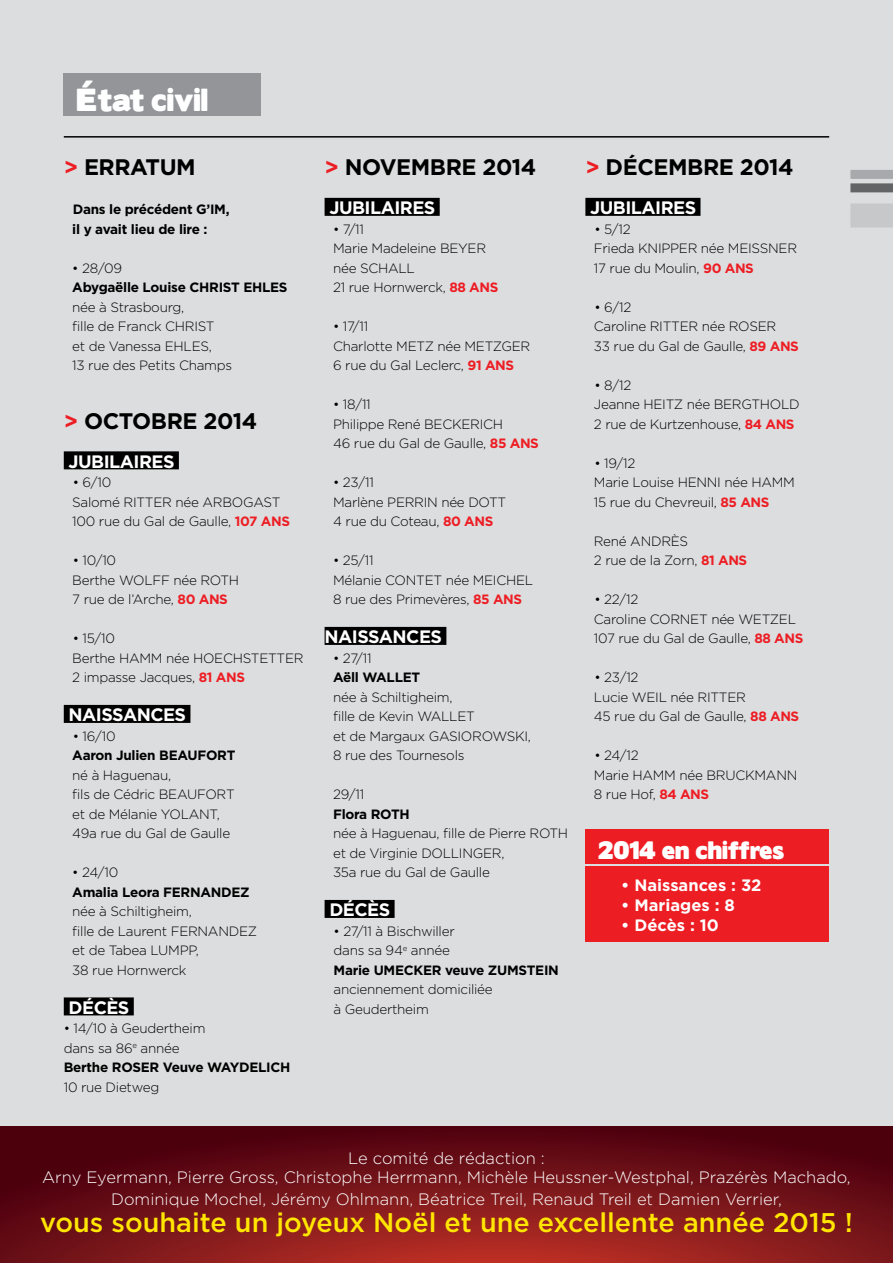
<style>
.page{position:relative;width:893px;height:1263px;background:#dcddde}
.page>*{position:absolute;margin:0;border:0;box-sizing:border-box;transform-origin:0 0}
.t1{font:28.5px "Boris Black Bloxx";color:#fff}
.t2{font:500 27px "Gotham";color:#ffe600}
.t3{font:700 22.5px "Gotham";letter-spacing:-.02em;color:#000}
.t4{font:22.5px "Boris Black Bloxx";color:#fff}
.t5{font:700 18px "Gotham";letter-spacing:-.03em;color:#fff}
.t6{font:300 16.5px/19.8px "Gotham";color:#fff;text-align:center}
.t7{font:700 16.5px "Gotham";color:#fff}
.t8{font:300 13.5px/19.5px "Gotham";letter-spacing:-.02em;color:#000}
.t9{font:700 13.5px/19.5px "Gotham";letter-spacing:-.02em;color:#000}
.s1{color:#ed1d24}
.s2{font-weight:700;color:#ed1d24}
.s3{font-weight:700}
</style>
<div class="page">
<div style="left:64px;top:73px;width:197px;height:43px;background:#939598"></div>
<hr style="left:64px;top:136px;width:765px;height:2px;background:#000">
<div style="left:850px;top:183px;width:43px;height:9px;background:#636466"></div>
<div style="left:850px;top:203px;width:43px;height:24px;background:#c7c8ca"></div>
<div style="left:850px;top:170px;width:43px;height:9px;background:#a7a9ac"></div>
<div style="left:64px;top:451px;width:115px;height:18px;background:#000"></div>
<div style="left:64px;top:705px;width:126px;height:18px;background:#000"></div>
<div style="left:64px;top:997px;width:70px;height:18px;background:#000"></div>
<div style="left:325px;top:198px;width:115px;height:18px;background:#000"></div>
<div style="left:325px;top:627px;width:121px;height:18px;background:#000"></div>
<div style="left:325px;top:900px;width:70px;height:18px;background:#000"></div>
<div style="left:585px;top:198px;width:115px;height:18px;background:#000"></div>
<div style="left:585px;top:866px;width:244px;height:76px;background:#ed1d24"></div>
<div style="left:585px;top:829px;width:244px;height:34px;background:#ed1d24"></div>
<svg style="left:0;top:1127px;width:893px;height:136px;background:#721117"></svg>
<h1 class="t1" style="left:77px;top:78px;width:134px">État civil</h1>
<h3 class="t3" style="left:64px;top:154px;width:133px"><span class="s1">&gt;</span> ERRATUM</h3>
<p class="t9" style="left:72px;top:200px;width:159px">Dans le précédent G’IM, il y avait lieu de lire :</p>
<p class="t8" style="left:72px;top:258px;width:51px">• 28/09</p>
<p class="t9" style="left:72px;top:278px;width:217px">Abygaëlle Louise CHRIST EHLES</p>
<p class="t8" style="left:72px;top:297px;width:161px">née à Strasbourg,<br>fille de Franck CHRIST<br>et de Vanessa EHLES,<br>13 rue des Petits Champs</p>
<h3 class="t3" style="left:64px;top:407px;width:103px"><span class="s1">&gt;</span> octobre</h3>
<h3 class="t3" style="left:203px;top:407px;width:55px">2014</h3>
<h3 class="t5" style="left:69px;top:451px;width:107px">JUBILAIRES</h3>
<p class="t8" style="left:72px;top:472px;width:210px">• 6/10<br>Salomé RITTER née ARBOGAST<br>100 rue du Gal de Gaulle, <span class="s2">107 ans</span></p>
<p class="t8" style="left:72px;top:550px;width:168px">• 10/10<br>Berthe WOLFF née ROTH<br>7 rue de l’Arche, <span class="s2">80 ans</span></p>
<p class="t8" style="left:72px;top:628px;width:233px">• 15/10<br>Berthe HAMM née HOECHSTETTER<br>2 impasse Jacques, <span class="s2">81 ans</span></p>
<h3 class="t5" style="left:69px;top:704px;width:119px">NAISSANCES</h3>
<p class="t8" style="left:73px;top:726px;width:44px">• 16/10</p>
<p class="t9" style="left:72px;top:746px;width:164px">Aaron Julien BEAUFORT</p>
<p class="t8" style="left:72px;top:765px;width:164px">né à Haguenau,<br>fils de Cédric BEAUFORT et de Mélanie YOLANT,<br>49a rue du Gal de Gaulle</p>
<p class="t8" style="left:72px;top:862px;width:48px">• 24/10</p>
<p class="t9" style="left:72px;top:882px;width:179px">Amalia Leora FERNANDEZ</p>
<p class="t8" style="left:72px;top:901px;width:186px">née à Schiltigheim,<br>fille de Laurent FERNANDEZ et de Tabea LUMPP,<br>38 rue Hornwerck</p>
<h3 class="t5" style="left:69px;top:997px;width:62px">DÉCÈS</h3>
<p class="t8" style="left:64px;top:1018px;width:228px">• 14/10 à Geudertheim<br>dans sa 86<sup>e</sup> année<br><span class="s3">Berthe ROSER Veuve WAYDELICH</span></p>
<p class="t8" style="left:64px;top:1077px;width:97px">10 rue Dietweg</p>
<h3 class="t3" style="left:325px;top:154px;width:213px"><span class="s1">&gt;</span> NOVEMBRE 2014</h3>
<h3 class="t5" style="left:329px;top:197px;width:107px">JUBILAIRES</h3>
<p class="t8" style="left:333px;top:219px;width:155px">• 7/11<br>Marie Madeleine BEYER née SCHALL<br>21 rue Hornwerck, <span class="s2">88 ans</span></p>
<p class="t8" style="left:333px;top:316px;width:199px">• 17/11<br>Charlotte METZ née METZGER<br>6 rue du Gal Leclerc, <span class="s2">91 ans</span></p>
<p class="t8" style="left:333px;top:394px;width:188px">• 18/11<br>Philippe René BECKERICH<br>46 rue du Gal de Gaulle, <span class="s2">85 ans</span></p>
<p class="t8" style="left:333px;top:472px;width:175px">• 23/11<br>Marlène PERRIN née DOTT<br>4 rue du Coteau, <span class="s2">80 ans</span></p>
<p class="t8" style="left:333px;top:550px;width:202px">• 25/11<br>Mélanie CONTET née MEICHEL<br>8 rue des Primevères, <span class="s2">85 ans</span></p>
<h3 class="t5" style="left:325px;top:626px;width:119px">NAISSANCES</h3>
<p class="t8" style="left:333px;top:648px;width:40px">• 27/11</p>
<p class="t9" style="left:333px;top:668px;width:88px">Aëll WALLET</p>
<p class="t8" style="left:333px;top:687px;width:199px">née à Schiltigheim,<br>fille de Kevin WALLET<br>et de Margaux GASIOROWSKI,<br>8 rue des Tournesols</p>
<p class="t8" style="left:333px;top:784px;width:33px">29/11</p>
<p class="t9" style="left:333px;top:804px;width:78px">Flora ROTH</p>
<p class="t8" style="left:333px;top:823px;width:237px">née à Haguenau, fille de Pierre ROTH et de Virginie DOLLINGER,<br>35a rue du Gal de Gaulle</p>
<h3 class="t5" style="left:329px;top:899px;width:62px">DÉCÈS</h3>
<p class="t8" style="left:334px;top:921px;width:227px">• 27/11 à Bischwiller<br>dans sa 94<sup>e</sup> année<br><span class="s3">Marie UMECKER veuve ZUMSTEIN</span></p>
<p class="t8" style="left:334px;top:979px;width:161px">anciennement domiciliée à Geudertheim</p>
<h3 class="t3" style="left:585px;top:154px;width:210px"><span class="s1">&gt;</span> DÉCEMBRE 2014</h3>
<h3 class="t5" style="left:590px;top:197px;width:107px">JUBILAIRES</h3>
<p class="t8" style="left:594px;top:219px;width:205px">• 5/12<br>Frieda KNIPPER née MEISSNER<br>17 rue du Moulin, <span class="s2">90 ans</span></p>
<p class="t8" style="left:594px;top:297px;width:187px">• 6/12<br>Caroline RITTER née ROSER<br>33 rue du Gal de Gaulle, <span class="s2">89 ans</span></p>
<p class="t8" style="left:594px;top:375px;width:207px">• 8/12<br>Jeanne HEITZ née BERGTHOLD<br>2 rue de Kurtzenhouse, <span class="s2">84 ans</span></p>
<p class="t8" style="left:594px;top:453px;width:203px">• 19/12<br>Marie Louise HENNI née HAMM<br>15 rue du Chevreuil, <span class="s2">85 ans</span></p>
<p class="t8" style="left:594px;top:531px;width:135px">René ANDRÈS<br>2 rue de la Zorn, <span class="s2">81 ans</span></p>
<p class="t8" style="left:594px;top:589px;width:204px">• 22/12<br>Caroline CORNET née WETZEL<br>107 rue du Gal de Gaulle, <span class="s2">88 ans</span></p>
<p class="t8" style="left:594px;top:667px;width:187px">• 23/12<br>Lucie WEIL née RITTER<br>45 rue du Gal de Gaulle, <span class="s2">88 ans</span></p>
<p class="t8" style="left:594px;top:745px;width:205px">• 24/12<br>Marie HAMM née BRUCKMANN<br>8 rue Hof, <span class="s2">84 ans</span></p>
<h3 class="t4" style="left:598px;top:833px;width:188px">2014 en chiffres</h3>
<p class="t7" style="left:621px;top:875px;width:142px">• Naissances : 32</p>
<p class="t7" style="left:621px;top:895px;width:115px">• Mariages : 8</p>
<p class="t7" style="left:621px;top:915px;width:99px">• Décès : 10</p>
<p class="t6" style="left:42px;top:1147px;width:810px">Le comité de rédaction :<br>Arny Eyermann, Pierre Gross, Christophe Herrmann, Michèle Heussner-Westphal, Prazérès Machado,</p>
<p class="t6" style="left:111px;top:1189px;width:672px">Dominique Mochel, Jérémy Ohlmann, Béatrice Treil, Renaud Treil et Damien Verrier,</p>
<h2 class="t2" style="left:40px;top:1205px;width:814px">vous souhaite un joyeux Noël et une excellente année 2015 !</h2>
</div>
